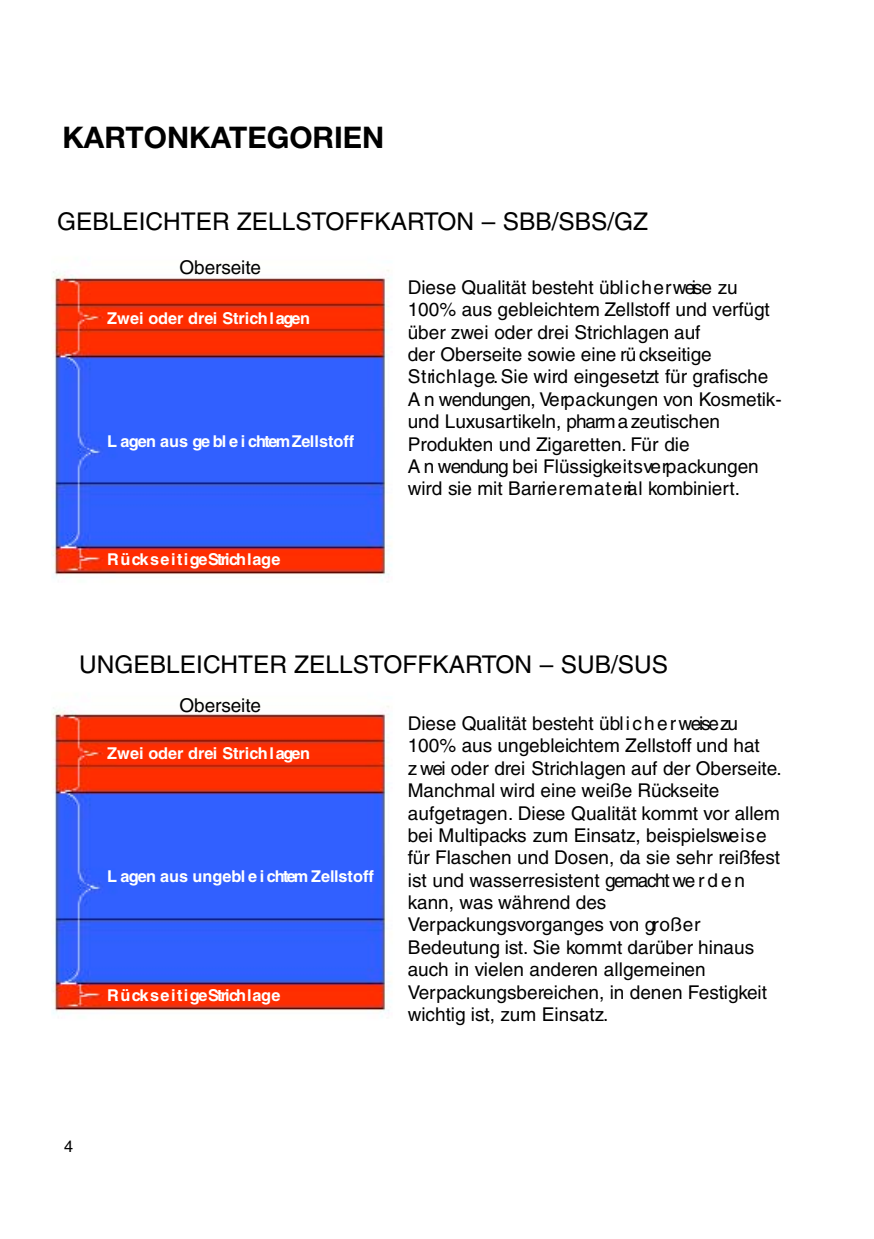
<style>
.page{position:relative;width:874px;height:1239px;background:#fff}
.page>*{position:absolute;margin:0;border:0;box-sizing:border-box;transform-origin:0 0}
.t1{font:700 29.75px "Helvetica Neue";color:#000}
.t2{font:24.32px "Helvetica";color:#000}
.t3{font:18.9px/22.4px "Helvetica";color:#000}
.t4{font:700 16.28px "Helvetica";letter-spacing:-.01em;color:#fff}
.t5{font:700 16.28px "Helvetica";letter-spacing:-.095em;color:#fff}
.t6{font:700 16.28px "Helvetica";letter-spacing:-.035em;color:#fff}
.t7{font:16.28px "Helvetica";color:#000}
</style>
<div class="page">
<img style="left:51px;top:270px;width:341px;height:311px">
<img style="left:51px;top:706px;width:341px;height:311px">
<h1 class="t1" style="left:62px;top:127px;width:323px">KARTONKATEGORIEN</h1>
<p class="t2" style="left:57px;top:212px;width:592px">GEBLEICHTER ZELLSTOFFKARTON – SBB/SBS/GZ</p>
<p class="t3" style="left:179px;top:258px;width:83px">O b e rs e ite</p>
<p class="t4" style="left:107px;top:312px;width:204px">Zwei oder drei Strich l age n</p>
<p class="t6" style="left:107px;top:435px;width:248px">L agen aus ge bl e i chtem Zellstoff</p>
<p class="t5" style="left:107px;top:553px;width:175px">R ü ck s e i t i ge Strich lage</p>
<p class="t3" style="left:407px;top:278px;width:375px">Diese Qualität besteht übl i c h e r weise zu 100% aus gebleichtem Zellstoff und ve rfü g t über zwei oder drei Strichlagen auf<br>der Oberseite sowie eine rü ck s e itig e<br>S tric h la g e.Sie wird eingesetzt für gra fis c h e A n wendungen, Ve rp a ckungen von Ko s m e tik - und Luxusartikeln, pharm a ze u tis c h e n Produkten und Zigaretten. Für die<br>A n wendung bei Flüssigke its ve rp a ck u n g e n wird sie mit Barrie r e m a te rial ko m b in ie rt.</p>
<p class="t2" style="left:79px;top:656px;width:590px">UNGEBLEICHTER ZELLSTOFFKARTON – SUB/SUS</p>
<p class="t3" style="left:179px;top:696px;width:83px">O b e rs e ite</p>
<p class="t4" style="left:107px;top:747px;width:204px">Zwei oder drei Strich l age n</p>
<p class="t4" style="left:107px;top:870px;width:268px">L agen aus unge bl e i chtem Zellstoff</p>
<p class="t5" style="left:107px;top:989px;width:175px">R ü ck s e i t i ge Strich lage</p>
<p class="t3" style="left:407px;top:714px;width:375px">Diese Qualität besteht übl i c h e r weise zu 100% aus ungebleichtem Zellstoff und hat<br>z wei oder drei Strichlagen auf der Oberseite.<br>Manchmal wird eine weiße Rück s e ite<br>a u fg e tra g e n . Diese Qualität kommt vor allem bei Multipacks zum Einsatz, beispielswe is e für Flaschen und Dosen, da sie sehr reißfe s t ist und wasserresistent gemacht we r d e n kann, was während des<br>Ve rp a ck u n g s vorganges von gro ß e r Bedeutung ist. Sie kommt darüber hinaus auch in vielen anderen allgemeinen<br>Ve rp a ckungsbereichen, in denen Fe s tig ke it wichtig ist, zum Einsatz.</p>
<p class="t7" style="left:64px;top:1141px;width:11px">4</p>
</div>
